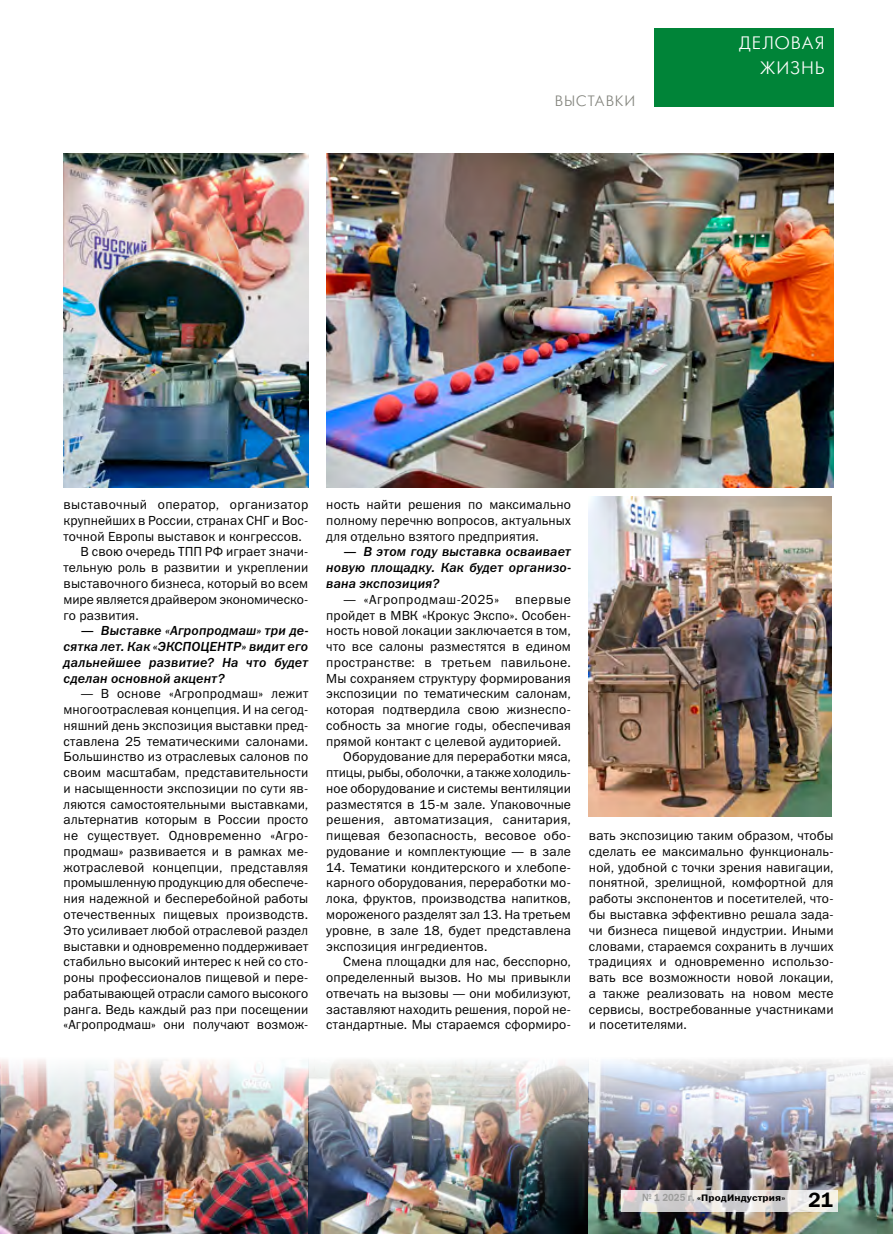
<style>
.page{position:relative;width:893px;height:1234px;background:#fff}
.page>*{position:absolute;margin:0;border:0;box-sizing:border-box;transform-origin:0 0}
.t1{font:18px/22.4px "Futuris C";letter-spacing:.045em;color:#fff;text-align:right}
.t2{font:15px "Futuris C";letter-spacing:.05em;color:#84857e}
.t3{font:13.2px/15.8px "Franklin Gothic Book C";letter-spacing:.01em;color:#000;text-align:justify}
.t4{font:italic 13.2px/15.8px "Franklin Gothic Medium C";letter-spacing:.015em;color:#000;text-align:justify}
.t5{font:13.2px "Franklin Gothic Book C";letter-spacing:.03em;color:#000}
.t6{font:13.2px "Franklin Gothic Book C";letter-spacing:.04em;color:#000}
.t7{font:10.5px "Franklin Gothic Demi C";color:#9d9d9c;scale:.9 1}
.t8{font:9.45px "Franklin Gothic Demi C";letter-spacing:.01em;color:#000;scale:1.11 1}
.s1{font-size:10.5px;color:#9d9d9c}
.s2{font-size:21px}
.s3{font-size:9.45px;color:#000}
</style>
<div class="page">
<div style="left:654px;top:29px;width:179px;height:78px;background:#008438"></div>
<img style="left:0;top:1059px;width:308px;height:174px">
<img style="left:308px;top:1059px;width:585px;height:174px">
<svg style="left:621px;top:1189px;width:216px;height:22px;background:#dbd7d6"></svg>
<img style="left:326px;top:153px;width:508px;height:334px">
<img style="left:589px;top:496px;width:243px;height:320px">
<img style="left:64px;top:153px;width:244px;height:334px">
<p class="t2" style="left:555px;top:93px;width:82px">ВЫСТАВКИ</p>
<h1 class="t1" style="left:700px;top:26px;width:127px">ПЕРЕРАБОТКА<br>МЯСА</h1>
<h1 class="t1" style="left:739px;top:31px;width:87px;line-height:24.8px">ДЕЛОВАЯ<br>ЖИЗНЬ</h1>
<p class="t3" style="left:64px;top:496px;width:246px">выставочный оператор, организатор</p>
<p class="t3" style="left:64px;top:512px;width:246px">крупнейших в России, странах СНГ и Вос‑</p>
<p class="t3" style="left:64px;top:528px;width:240px">точной Европы выставок и конгрессов.</p>
<p class="t3" style="left:81px;top:544px;width:229px">В свою очередь ТПП РФ играет значи‑</p>
<p class="t3" style="left:64px;top:559px;width:246px">тельную роль в развитии и укреплении</p>
<p class="t3" style="left:64px;top:575px;width:246px">выставочного бизнеса, который во всем</p>
<p class="t3" style="left:64px;top:591px;width:246px">мире является драйвером экономическо‑</p>
<p class="t3" style="left:64px;top:607px;width:77px">го развития.</p>
<p class="t4" style="left:64px;top:622px;width:246px;text-indent:17px">— Выставке «Агропродмаш» три де&shy;сятка лет. Как «ЭКСПОЦЕНТР» видит его дальнейшее развитие? На что будет сделан основной акцент?</p>
<p class="t3" style="left:64px;top:685px;width:246px;text-indent:17px">— В основе «Агропродмаш» лежит многоотраслевая концепция. И на сегод‑ няшний день экспозиция выставки пред‑ ставлена 25 тематическими салонами.<br>Большинство из отраслевых салонов по своим масштабам, представительности и насыщенности экспозиции по сути яв‑ ляются самостоятельными выставками, альтернатив которым в России просто не существует. Одновременно «Агро‑ продмаш» развивается и в рамках ме‑ жотраслевой концепции, представляя промышленную продукцию для обеспече‑ ния надежной и бесперебойной работы отечественных пищевых производств.<br>Это усиливает любой отраслевой раздел выставки и одновременно поддерживает стабильно высокий интерес к ней со сто‑ роны профессионалов пищевой и пере‑ рабатывающей отрасли самого высокого ранга. Ведь каждый раз при посещении «Агропродмаш» они получают возмож‑</p>
<p class="t3" style="left:326px;top:496px;width:246px">ность найти решения по максимально полному перечню вопросов, актуальных для отдельно взятого предприятия.</p>
<p class="t4" style="left:326px;top:544px;width:246px;text-indent:17px">— В этом году выставка осваивает новую площадку. Как будет организо&shy;вана экспозиция?</p>
<p class="t6" style="left:343px;top:591px;width:229px">— «Агропродмаш‑2025» впервые</p>
<p class="t3" style="left:326px;top:607px;width:246px">пройдет в МВК «Крокус Экспо». Особен‑</p>
<p class="t3" style="left:326px;top:622px;width:246px">ность новой локации заключается в том,</p>
<p class="t3" style="left:326px;top:638px;width:246px">что все салоны разместятся в едином</p>
<p class="t5" style="left:326px;top:654px;width:246px">пространстве: в третьем павильоне.</p>
<p class="t3" style="left:326px;top:670px;width:246px">Мы сохраняем структуру формирования</p>
<p class="t3" style="left:326px;top:685px;width:246px">экспозиции по тематическим салонам,</p>
<p class="t3" style="left:326px;top:701px;width:246px">которая подтвердила свою жизнеспо‑</p>
<p class="t3" style="left:326px;top:717px;width:246px">собность за многие годы, обеспечивая</p>
<p class="t3" style="left:326px;top:733px;width:237px">прямой контакт с целевой аудиторией.</p>
<p class="t3" style="left:343px;top:748px;width:229px">Оборудование для переработки мяса,</p>
<p class="t3" style="left:326px;top:764px;width:246px">птицы, рыбы, оболочки, а также холодиль‑</p>
<p class="t3" style="left:326px;top:780px;width:246px">ное оборудование и системы вентиляции</p>
<p class="t3" style="left:326px;top:796px;width:246px">разместятся в 15-м зале. Упаковочные</p>
<p class="t3" style="left:326px;top:811px;width:246px">решения, автоматизация, санитария,</p>
<p class="t3" style="left:326px;top:827px;width:246px">пищевая безопасность, весовое обо‑</p>
<p class="t3" style="left:326px;top:843px;width:246px">рудование и комплектующие — в зале</p>
<p class="t3" style="left:326px;top:859px;width:246px">14. Тематики кондитерского и хлебопе‑ карного оборудования, переработки мо‑ лока, фруктов, производства напитков, мороженого разделят зал 13. На третьем уровне, в зале 18, будет представлена экспозиция ингредиентов.</p>
<p class="t3" style="left:326px;top:953px;width:246px;text-indent:17px">Смена площадки для нас, бесспорно, определенный вызов. Но мы привыкли отвечать на вызовы — они мобилизуют, заставляют находить решения, порой не‑ стандартные. Мы стараемся сформиро‑</p>
<p class="t3" style="left:589px;top:827px;width:246px">вать экспозицию таким образом, чтобы сделать ее максимально функциональ‑ ной, удобной с точки зрения навигации, понятной, зрелищной, комфортной для работы экспонентов и посетителей, что‑ бы выставка эффективно решала зада‑ чи бизнеса пищевой индустрии. Иными словами, стараемся сохранить в лучших традициях и одновременно использо‑ вать все возможности новой локации, а также реализовать на новом месте сервисы, востребованные участниками и посетителями.</p>
<p class="t8" style="left:642px;top:1192px;width:174px"><span class="s1">№ 1 2025 г.</span> «ПродИндустрия» <span class="s2">21</span></p>
<p class="t7" style="left:609px;top:1192px;width:195px">2021 г. март-июнь <span class="s3">«ПродИндустрия»</span></p>
</div>
